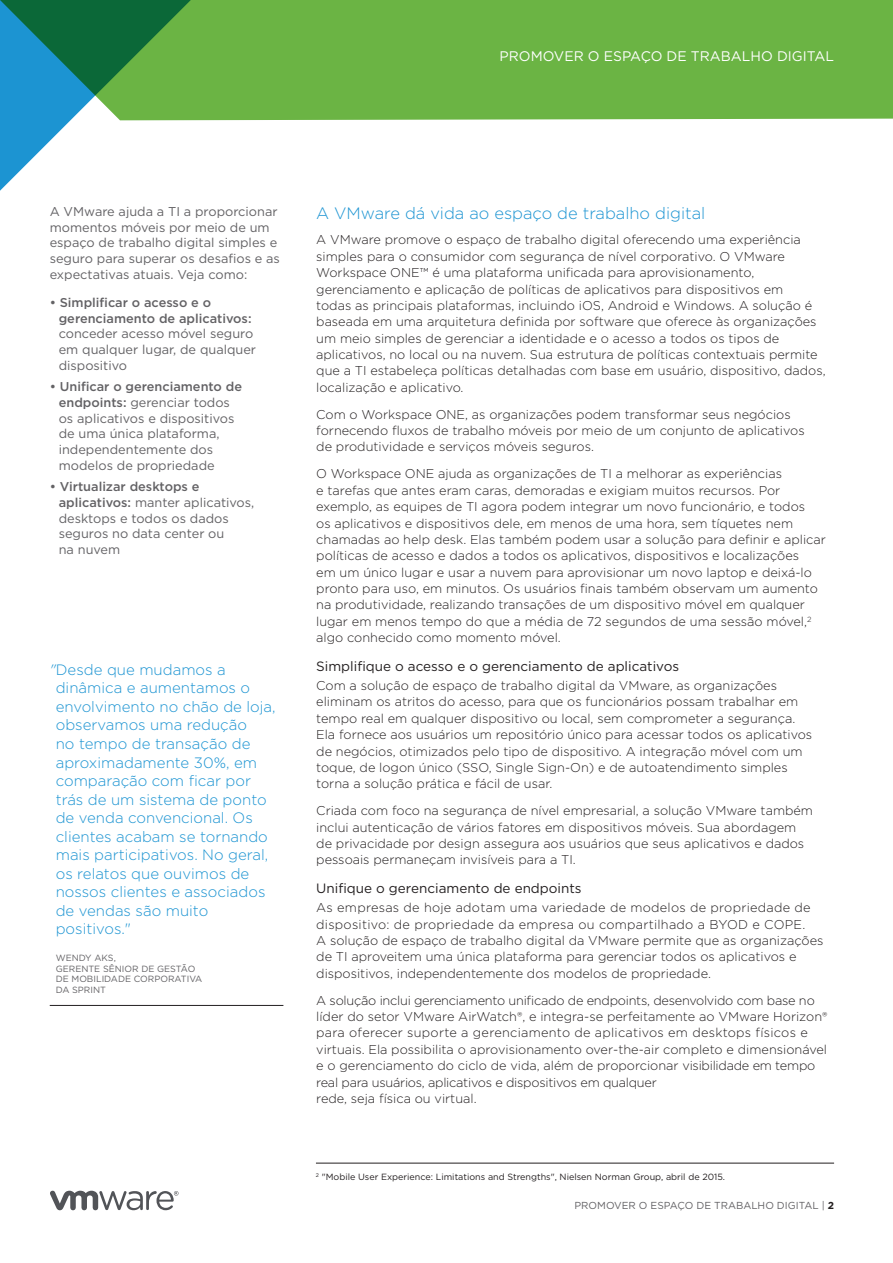
<style>
.page{position:relative;width:893px;height:1263px;background:#fff}
.page>*{position:absolute;margin:0;border:0;box-sizing:border-box;transform-origin:0 0}
.Paragraph_Style1{font:300 16.5px "Gotham";color:#1c94d2}
.Paragraph_Style19{font:300 15px/18.5px "Gotham";color:#1c94d2}
.Paragraph_Style1-2{font:13.8px "Gotham";color:#fff}
.Paragraph_Style3{font:13.5px "Gotham";color:#231f20}
.Paragraph_Style12{font:300 12.75px/16.4px "Gotham";color:#231f20}
.Paragraph_Style22{font:300 12.75px/16.4px "Gotham";color:#231f20}
.Paragraph_Style23{font:300 12.75px/16.4px "Gotham";color:#231f20}
.Paragraph_Style26{font:300 12.75px/16.4px "Gotham";color:#231f20}
.Paragraph_Style24{font:300 12.75px/16.4px "Gotham";color:#231f20}
.Paragraph_Style25{font:300 12.75px/16.4px "Gotham";color:#231f20}
.Paragraph_Style1-3{font:12.75px/15.6px "Gotham";color:#636265}
.Paragraph_Style17{font:12.75px/15.6px "Gotham";color:#636265}
.Paragraph_Style16{font:12.75px/15.6px "Gotham";color:#636265}
.Paragraph_Style18{font:12.75px/15.6px "Gotham";color:#636265}
.Paragraph_Style1-4{font:10.2px "Gotham";color:#636265}
.Paragraph_Style1-5{font:9px "Gotham";color:#231f20}
.Paragraph_Style20{font:9px/10.5px "Gotham";color:#636265}
.s1{font-weight:500}
.s2{font-style:italic}
.s3{font-weight:700;color:#231f20}
</style>
<div class="page">
<hr style="left:50px;top:1005px;width:233px;height:1px;background:#231f20">
<hr style="left:316px;top:1163px;width:518px;height:1px;background:#231f20">
<div style="left:204px;top:0;width:689px;height:120px;background:#6bb444"></div>
<svg style="left:0;top:0;width:204px;height:191px"></svg>
<svg style="left:50px;top:1190px;width:128px;height:20px"></svg>
<p class="Paragraph_Style1-2" style="left:500px;top:47px;width:336px">PROMOVER O ESPAÇO DE TRABALHO DIGITAL</p>
<p class="Paragraph_Style1-3" style="left:50px;top:203px;width:232px">A VMware ajuda a TI a proporcionar momentos móveis por meio de um espaço de trabalho digital simples e seguro para superar os desafios e as expectativas atuais. Veja como:</p>
<p class="Paragraph_Style16" style="left:59px;top:294px;width:199px;text-indent:-9px"><span class="s1">• Simplificar o acesso e o gerenciamento de aplicativos: </span>conceder acesso móvel seguro em qualquer lugar, de qualquer dispositivo</p>
<p class="Paragraph_Style17" style="left:59px;top:379px;width:185px;text-indent:-9px"><span class="s1">• Unificar o gerenciamento de endpoints:</span> gerenciar todos os aplicativos e dispositivos de uma única plataforma, independentemente dos modelos de propriedade</p>
<p class="Paragraph_Style18" style="left:59px;top:479px;width:197px;text-indent:-9px"><span class="s1">• Virtualizar desktops e aplicativos:</span> manter aplicativos, desktops e todos os dados seguros no data center ou<br>na nuvem</p>
<p class="Paragraph_Style19" style="left:56px;top:660px;width:221px;text-indent:-6px"><span class="s2">"</span>Desde que mudamos a dinâmica e aumentamos o envolvimento no chão de loja, observamos uma redução<br>no tempo de transação de aproximadamente 30%, em comparação com ficar por trás de um sistema de ponto de venda convencional. Os clientes acabam se tornando mais participativos. No geral, os relatos que ouvimos de nossos clientes e associados de vendas são muito positivos."</p>
<p class="Paragraph_Style20" style="left:56px;top:953px;width:148px">WENDY AKS,<br>GERENTE SÊNIOR DE GESTÃO<br>DE MOBILIDADE CORPORATIVA<br>DA SPRINT</p>
<p class="Paragraph_Style1" style="left:316px;top:203px;width:391px">A VMware dá vida ao espaço de trabalho digital</p>
<p class="Paragraph_Style22" style="left:316px;top:231px;width:511px">A VMware promove o espaço de trabalho digital oferecendo uma experiência simples para o consumidor com segurança de nível corporativo. O VMware Workspace ONE™ é uma plataforma unificada para aprovisionamento, gerenciamento e aplicação de políticas de aplicativos para dispositivos em<br>todas as principais plataformas, incluindo iOS, Android e Windows. A solução é baseada em uma arquitetura definida por software que oferece às organizações um meio simples de gerenciar a identidade e o acesso a todos os tipos de aplicativos, no local ou na nuvem. Sua estrutura de políticas contextuais permite que a TI estabeleça políticas detalhadas com base em usuário, dispositivo, dados, localização e aplicativo.</p>
<p class="Paragraph_Style23" style="left:316px;top:406px;width:490px">Com o Workspace ONE, as organizações podem transformar seus negócios fornecendo fluxos de trabalho móveis por meio de um conjunto de aplicativos de produtividade e serviços móveis seguros.</p>
<p class="Paragraph_Style12" style="left:316px;top:465px;width:511px">O Workspace ONE ajuda as organizações de TI a melhorar as experiências<br>e tarefas que antes eram caras, demoradas e exigiam muitos recursos. Por exemplo, as equipes de TI agora podem integrar um novo funcionário, e todos<br>os aplicativos e dispositivos dele, em menos de uma hora, sem tíquetes nem chamadas ao help desk. Elas também podem usar a solução para definir e aplicar políticas de acesso e dados a todos os aplicativos, dispositivos e localizações<br>em um único lugar e usar a nuvem para aprovisionar um novo laptop e deixá-lo pronto para uso, em minutos. Os usuários finais também observam um aumento na produtividade, realizando transações de um dispositivo móvel em qualquer lugar em menos tempo do que a média de 72 segundos de uma sessão móvel,<sup>2 </sup>algo conhecido como momento móvel.</p>
<p class="Paragraph_Style3" style="left:316px;top:657px;width:364px">Simplifique o acesso e o gerenciamento de aplicativos</p>
<p class="Paragraph_Style24" style="left:316px;top:677px;width:497px">Com a solução de espaço de trabalho digital da VMware, as organizações eliminam os atritos do acesso, para que os funcionários possam trabalhar em tempo real em qualquer dispositivo ou local, sem comprometer a segurança.<br>Ela fornece aos usuários um repositório único para acessar todos os aplicativos de negócios, otimizados pelo tipo de dispositivo. A integração móvel com um toque, de logon único (SSO, Single Sign-On) e de autoatendimento simples torna a solução prática e fácil de usar.</p>
<p class="Paragraph_Style25" style="left:316px;top:802px;width:498px">Criada com foco na segurança de nível empresarial, a solução VMware também inclui autenticação de vários fatores em dispositivos móveis. Sua abordagem de privacidade por design assegura aos usuários que seus aplicativos e dados pessoais permaneçam invisíveis para a TI.</p>
<p class="Paragraph_Style3" style="left:316px;top:879px;width:267px">Unifique o gerenciamento de endpoints</p>
<p class="Paragraph_Style23" style="left:316px;top:899px;width:509px">As empresas de hoje adotam uma variedade de modelos de propriedade de dispositivo: de propriedade da empresa ou compartilhado a BYOD e COPE.<br>A solução de espaço de trabalho digital da VMware permite que as organizações de TI aproveitem uma única plataforma para gerenciar todos os aplicativos e dispositivos, independentemente dos modelos de propriedade.</p>
<p class="Paragraph_Style26" style="left:316px;top:992px;width:513px">A solução inclui gerenciamento unificado de endpoints, desenvolvido com base no líder do setor VMware AirWatch®, e integra-se perfeitamente ao VMware Horizon® para oferecer suporte a gerenciamento de aplicativos em desktops físicos e virtuais. Ela possibilita o aprovisionamento over-the-air completo e dimensionável e o gerenciamento do ciclo de vida, além de proporcionar visibilidade em tempo real para usuários, aplicativos e dispositivos em qualquer<br>rede, seja física ou virtual.</p>
<p class="Paragraph_Style1-5" style="left:316px;top:1171px;width:411px"><sup>2</sup> "Mobile User Experience: Limitations and Strengths", Nielsen Norman Group, abril de 2015.</p>
<p class="Paragraph_Style1-4" style="left:575px;top:1199px;width:261px">PROMOVER O ESPAÇO DE TRABALHO DIGITAL | <span class="s3">2</span></p>
</div>
